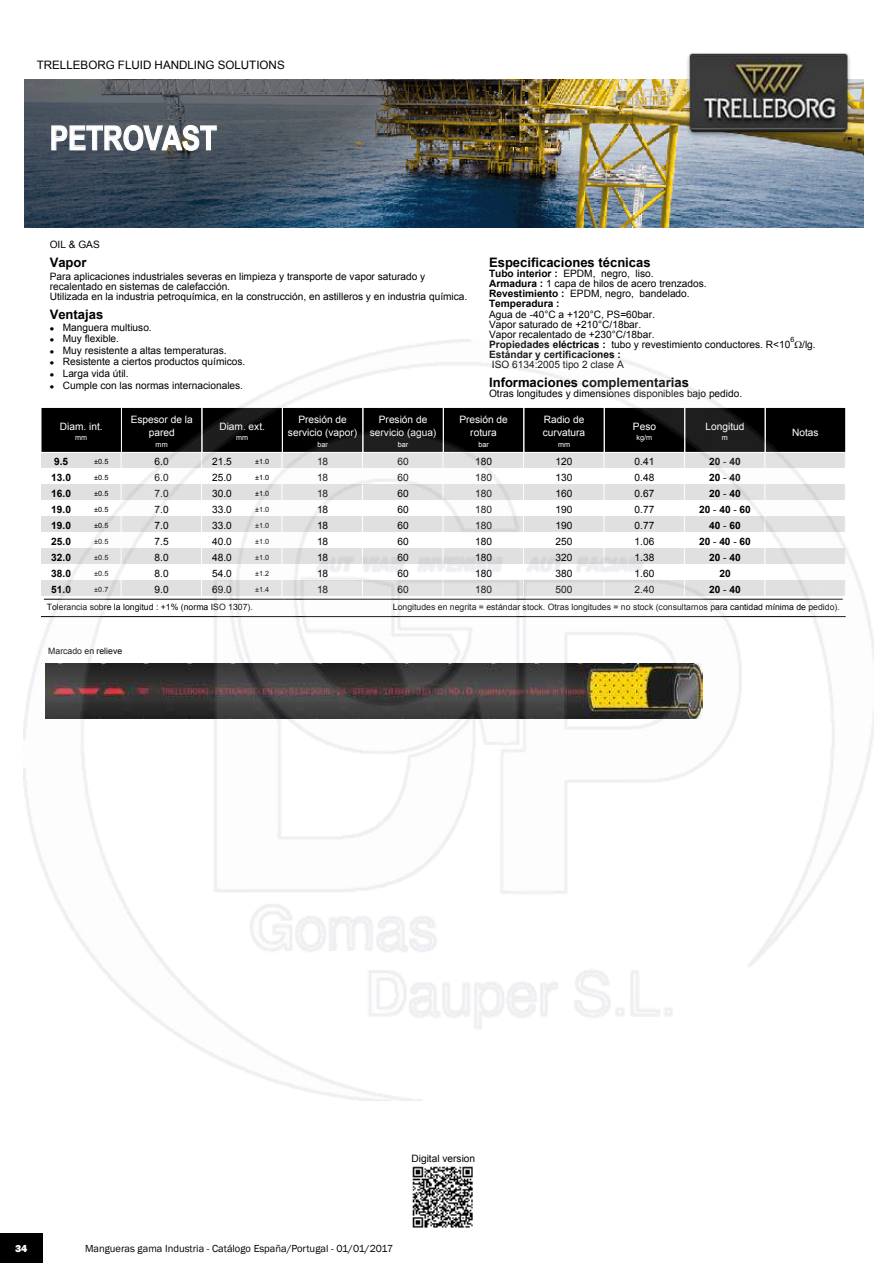
<style>
.page{position:relative;width:893px;height:1263px;background:#fff}
.page>*{position:absolute;margin:0;border:0;box-sizing:border-box;transform-origin:0 0}
.t1{font:700 33.3px "Arial Narrow";color:#fff}
.t2{font:700 13.05px "Arial";color:#000}
.t3{font:11.55px "Arial";color:#000}
.t4{font:10.5px "Franklin Gothic";color:#000}
.t5{font:800 10.5px "Franklin Gothic";color:#fff}
.t6{font:10.2px/10.2px "Arial";color:#000}
.t7{font:10.2px/13px "Arial";color:#fff;text-align:center}
.t8{font:700 10.2px "Arial";color:#000}
.t9{font:8.7px "Arial";color:#000}
.t10{font:7.2px "Arial";color:#000}
.t11{font:7.2px "Arial";color:#fff}
.s1{font-weight:700}
.s2{font-family:"Arial Unicode MS"}
.s3{font-weight:400}
</style>
<div class="page">
<div style="left:0;top:1233px;width:43px;height:30px;background:#000"></div>
<img style="left:25px;top:80px;width:838px;height:148px">
<svg style="left:51px;top:124px;width:166px;height:27px;background:#757b82"></svg>
<img style="left:679px;top:53px;width:177px;height:91px">
<img style="left:412px;top:1166px;width:61px;height:62px">
<img style="left:23px;top:340px;width:851px;height:761px">
<p class="t3" style="left:37px;top:60px;width:249px">TRELLEBORG FLUID HANDLING SOLUTIONS</p>
<h1 class="t1" style="left:50px;top:119px;width:168px">PETROVAST</h1>
<p class="t6" style="left:50px;top:240px;width:52px">OIL &amp; GAS</p>
<p class="t2" style="left:50px;top:257px;width:38px">Vapor</p>
<p class="t6" style="left:50px;top:272px;width:419px">Para aplicaciones industriales severas en limpieza y transporte de vapor saturado y recalentado en sistemas de calefacción.<br>Utilizada en la industria petroquímica, en la construcción, en astilleros y en industria química.</p>
<p class="t2" style="left:50px;top:309px;width:55px">Ventajas</p>
<p class="t6" style="left:50px;top:323px;width:104px">● Manguera multiuso.</p>
<p class="t6" style="left:50px;top:334px;width:71px">● Muy flexible.</p>
<p class="t6" style="left:50px;top:346px;width:179px">● Muy resistente a altas temperaturas.</p>
<p class="t6" style="left:50px;top:358px;width:197px">● Resistente a ciertos productos químicos.</p>
<p class="t6" style="left:50px;top:369px;width:80px">● Larga vida útil.</p>
<p class="t6" style="left:50px;top:381px;width:195px">● Cumple con las normas internacionales.</p>
<p class="t2" style="left:489px;top:257px;width:163px">Especificaciones técnicas</p>
<p class="t6" style="left:489px;top:269px;width:219px"><span class="s1">Tubo interior :</span> EPDM, negro, liso.<br><span class="s1">Armadura :</span> 1 capa de hilos de acero trenzados.<br><span class="s1">Revestimiento :</span> EPDM, negro, bandelado.<br><span class="s1">Temperadura :</span></p>
<p class="t6" style="left:489px;top:310px;width:328px">Agua de -40°C a +120°C, PS=60bar.<br>Vapor saturado de +210°C/18bar.<br>Vapor recalentado de +230°C/18bar.<br><span class="s1">Propiedades eléctricas :</span> tubo y revestimiento conductores. R&lt;10 <span class="s2">Ω</span>/lg.</p>
<p class="t10" style="left:790px;top:337px;width:6px">6</p>
<p class="t8" style="left:489px;top:351px;width:133px">Estándar y certificaciones :</p>
<p class="t6" style="left:492px;top:361px;width:133px">ISO 6134:2005 tipo 2 clase A</p>
<p class="t2" style="left:489px;top:378px;width:201px">Informaciones complementarias</p>
<p class="t6" style="left:489px;top:390px;width:255px">Otras longitudes y dimensiones disponibles bajo pedido.</p>
<p class="t7" style="left:60px;top:421px;width:44px">Diam. int.</p>
<p class="t11" style="left:75px;top:435px;width:14px">mm</p>
<p class="t7" style="left:131px;top:414px;width:64px">Espesor de la pared</p>
<p class="t11" style="left:156px;top:441px;width:14px">mm</p>
<p class="t7" style="left:219px;top:421px;width:47px">Diam. ext.</p>
<p class="t11" style="left:236px;top:435px;width:14px">mm</p>
<p class="t7" style="left:288px;top:414px;width:71px">Presión de servicio (vapor)</p>
<p class="t11" style="left:317px;top:441px;width:12px">bar</p>
<p class="t7" style="left:370px;top:414px;width:68px">Presión de servicio (agua)</p>
<p class="t11" style="left:398px;top:441px;width:12px">bar</p>
<p class="t7" style="left:459px;top:414px;width:50px">Presión de rotura</p>
<p class="t11" style="left:478px;top:441px;width:12px">bar</p>
<p class="t7" style="left:543px;top:414px;width:44px;text-align:left">Radio de curvatura</p>
<p class="t11" style="left:558px;top:441px;width:14px">mm</p>
<p class="t7" style="left:633px;top:421px;width:25px">Peso</p>
<p class="t11" style="left:637px;top:435px;width:17px">kg/m</p>
<p class="t7" style="left:705px;top:421px;width:40px">Longitud</p>
<p class="t11" style="left:722px;top:435px;width:8px">m</p>
<p class="t7" style="left:792px;top:427px;width:28px">Notas</p>
<p class="t8" style="left:54px;top:458px;width:16px">9.5</p>
<p class="t10" style="left:94px;top:459px;width:16px">±0.5</p>
<p class="t6" style="left:155px;top:458px;width:16px">6.0</p>
<p class="t6" style="left:212px;top:458px;width:21px">21.5</p>
<p class="t10" style="left:255px;top:459px;width:16px">±1.0</p>
<p class="t6" style="left:317px;top:458px;width:13px">18</p>
<p class="t6" style="left:397px;top:458px;width:13px">60</p>
<p class="t6" style="left:475px;top:458px;width:18px">180</p>
<p class="t6" style="left:556px;top:458px;width:18px">120</p>
<p class="t6" style="left:635px;top:458px;width:21px">0.41</p>
<p class="t8" style="left:709px;top:458px;width:33px">20 <span class="s3">-</span> 40</p>
<p class="t8" style="left:51px;top:474px;width:21px">13.0</p>
<p class="t10" style="left:94px;top:475px;width:16px">±0.5</p>
<p class="t6" style="left:155px;top:474px;width:16px">6.0</p>
<p class="t6" style="left:212px;top:474px;width:21px">25.0</p>
<p class="t10" style="left:255px;top:475px;width:16px">±1.0</p>
<p class="t6" style="left:317px;top:474px;width:13px">18</p>
<p class="t6" style="left:397px;top:474px;width:13px">60</p>
<p class="t6" style="left:475px;top:474px;width:18px">180</p>
<p class="t6" style="left:556px;top:474px;width:18px">130</p>
<p class="t6" style="left:635px;top:474px;width:21px">0.48</p>
<p class="t8" style="left:709px;top:474px;width:33px">20 <span class="s3">-</span> 40</p>
<p class="t8" style="left:51px;top:490px;width:21px">16.0</p>
<p class="t10" style="left:94px;top:491px;width:16px">±0.5</p>
<p class="t6" style="left:155px;top:490px;width:16px">7.0</p>
<p class="t6" style="left:212px;top:490px;width:21px">30.0</p>
<p class="t10" style="left:255px;top:491px;width:16px">±1.0</p>
<p class="t6" style="left:317px;top:490px;width:13px">18</p>
<p class="t6" style="left:397px;top:490px;width:13px">60</p>
<p class="t6" style="left:475px;top:490px;width:18px">180</p>
<p class="t6" style="left:556px;top:490px;width:18px">160</p>
<p class="t6" style="left:635px;top:490px;width:21px">0.67</p>
<p class="t8" style="left:709px;top:490px;width:33px">20 <span class="s3">-</span> 40</p>
<p class="t8" style="left:51px;top:506px;width:21px">19.0</p>
<p class="t10" style="left:94px;top:507px;width:16px">±0.5</p>
<p class="t6" style="left:155px;top:505px;width:16px">7.0</p>
<p class="t6" style="left:212px;top:505px;width:21px">33.0</p>
<p class="t10" style="left:255px;top:507px;width:16px">±1.0</p>
<p class="t6" style="left:317px;top:505px;width:13px">18</p>
<p class="t6" style="left:397px;top:505px;width:13px">60</p>
<p class="t6" style="left:475px;top:505px;width:18px">180</p>
<p class="t6" style="left:556px;top:505px;width:18px">190</p>
<p class="t6" style="left:635px;top:505px;width:21px">0.77</p>
<p class="t8" style="left:699px;top:506px;width:53px">20 <span class="s3">-</span> 40 <span class="s3">-</span> 60</p>
<p class="t8" style="left:51px;top:522px;width:21px">19.0</p>
<p class="t10" style="left:94px;top:522px;width:16px">±0.5</p>
<p class="t6" style="left:155px;top:521px;width:16px">7.0</p>
<p class="t6" style="left:212px;top:521px;width:21px">33.0</p>
<p class="t10" style="left:255px;top:522px;width:16px">±1.0</p>
<p class="t6" style="left:317px;top:521px;width:13px">18</p>
<p class="t6" style="left:397px;top:521px;width:13px">60</p>
<p class="t6" style="left:475px;top:521px;width:18px">180</p>
<p class="t6" style="left:556px;top:521px;width:18px">190</p>
<p class="t6" style="left:635px;top:521px;width:21px">0.77</p>
<p class="t8" style="left:709px;top:522px;width:33px">40 <span class="s3">-</span> 60</p>
<p class="t8" style="left:51px;top:538px;width:21px">25.0</p>
<p class="t10" style="left:94px;top:538px;width:16px">±0.5</p>
<p class="t6" style="left:155px;top:537px;width:16px">7.5</p>
<p class="t6" style="left:212px;top:537px;width:21px">40.0</p>
<p class="t10" style="left:255px;top:538px;width:16px">±1.0</p>
<p class="t6" style="left:317px;top:537px;width:13px">18</p>
<p class="t6" style="left:397px;top:537px;width:13px">60</p>
<p class="t6" style="left:475px;top:537px;width:18px">180</p>
<p class="t6" style="left:556px;top:537px;width:18px">250</p>
<p class="t6" style="left:635px;top:537px;width:21px">1.06</p>
<p class="t8" style="left:699px;top:538px;width:53px">20 <span class="s3">-</span> 40 <span class="s3">-</span> 60</p>
<p class="t8" style="left:51px;top:554px;width:21px">32.0</p>
<p class="t10" style="left:94px;top:554px;width:16px">±0.5</p>
<p class="t6" style="left:155px;top:553px;width:16px">8.0</p>
<p class="t6" style="left:212px;top:553px;width:21px">48.0</p>
<p class="t10" style="left:255px;top:554px;width:16px">±1.0</p>
<p class="t6" style="left:317px;top:553px;width:13px">18</p>
<p class="t6" style="left:397px;top:553px;width:13px">60</p>
<p class="t6" style="left:475px;top:553px;width:18px">180</p>
<p class="t6" style="left:556px;top:553px;width:18px">320</p>
<p class="t6" style="left:635px;top:553px;width:21px">1.38</p>
<p class="t8" style="left:709px;top:554px;width:33px">20 <span class="s3">-</span> 40</p>
<p class="t8" style="left:51px;top:570px;width:21px">38.0</p>
<p class="t10" style="left:94px;top:570px;width:16px">±0.5</p>
<p class="t6" style="left:155px;top:569px;width:16px">8.0</p>
<p class="t6" style="left:212px;top:569px;width:21px">54.0</p>
<p class="t10" style="left:255px;top:570px;width:16px">±1.2</p>
<p class="t6" style="left:317px;top:569px;width:13px">18</p>
<p class="t6" style="left:397px;top:569px;width:13px">60</p>
<p class="t6" style="left:475px;top:569px;width:18px">180</p>
<p class="t6" style="left:556px;top:569px;width:18px">380</p>
<p class="t6" style="left:635px;top:569px;width:21px">1.60</p>
<p class="t8" style="left:719px;top:570px;width:13px">20</p>
<p class="t8" style="left:51px;top:586px;width:21px">51.0</p>
<p class="t10" style="left:94px;top:586px;width:16px">±0.7</p>
<p class="t6" style="left:155px;top:585px;width:16px">9.0</p>
<p class="t6" style="left:212px;top:585px;width:21px">69.0</p>
<p class="t10" style="left:255px;top:586px;width:16px">±1.4</p>
<p class="t6" style="left:317px;top:585px;width:13px">18</p>
<p class="t6" style="left:397px;top:585px;width:13px">60</p>
<p class="t6" style="left:475px;top:585px;width:18px">180</p>
<p class="t6" style="left:556px;top:585px;width:18px">500</p>
<p class="t6" style="left:635px;top:585px;width:21px">2.40</p>
<p class="t8" style="left:709px;top:586px;width:33px">20 <span class="s3">-</span> 40</p>
<p class="t9" style="left:47px;top:604px;width:208px">Tolerancia sobre la longitud : +1% (norma ISO 1307).</p>
<p class="t9" style="left:393px;top:604px;width:448px">Longitudes en negrita = estándar stock. Otras longitudes = no stock (consultarnos para cantidad mínima de pedido).</p>
<p class="t9" style="left:48px;top:648px;width:75px">Marcado en relieve</p>
<p class="t6" style="left:411px;top:1154px;width:65px">Digital version</p>
<p class="t5" style="left:15px;top:1242px;width:14px">34</p>
<p class="t4" style="left:85px;top:1244px;width:310px">Mangueras gama Industria - Catálogo España/Portugal - 01/01/2017</p>
</div>
